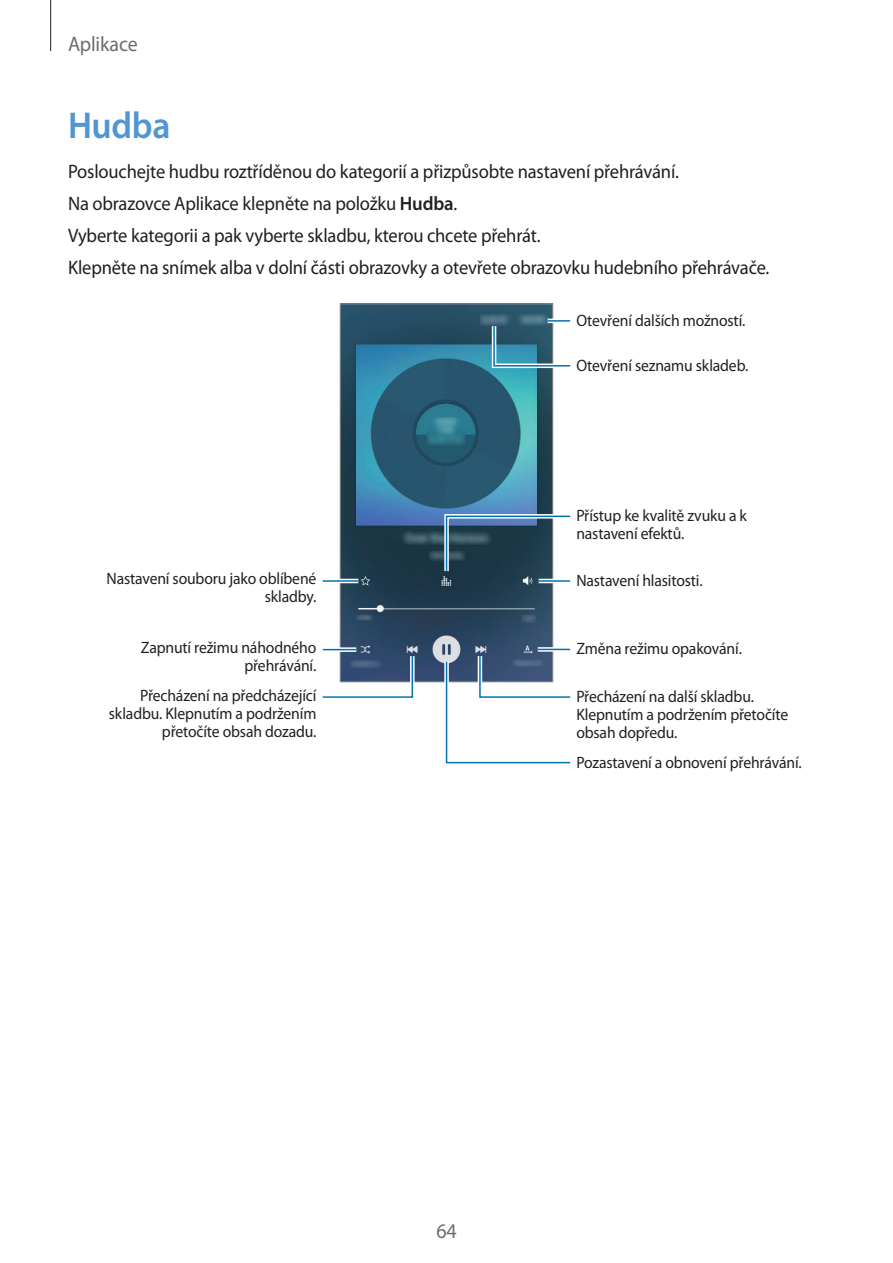
<style>
.page{position:relative;width:893px;height:1263px;background:#fff}
.page>*{position:absolute;margin:0;border:0;box-sizing:border-box;transform-origin:0 0}
.t1{font:600 37.5px "Myriad Pro";letter-spacing:-.01em;color:#5296d1;scale:.95 1}
.t2{font:21px "Myriad Pro";letter-spacing:-.01em;color:#6c6d70;scale:.95 1}
.t3{font:19.5px/32px "Myriad Pro";letter-spacing:-.01em;color:#231f20;scale:.95 1}
.t4{font:16.5px/18px "Myriad Pro";letter-spacing:-.01em;color:#231f20;text-align:right;scale:.95 1}
.s1{font-weight:600}
</style>
<div class="page">
<hr style="left:50px;top:0;width:1px;height:51px;background:#231f20">
<svg style="left:339px;top:303px;width:215px;height:380px"></svg>
<hr style="left:548px;top:319px;width:22px;height:4px;background:#fff">
<hr style="left:548px;top:320px;width:22px;height:2px;background:#0073ae">
<hr style="left:539px;top:579px;width:31px;height:4px;background:#fff">
<hr style="left:539px;top:580px;width:31px;height:2px;background:#0073ae">
<svg style="left:538px;top:647px;width:32px;height:5px"></svg>
<hr style="left:538px;top:649px;width:32px;height:1px;background:#0073ae">
<svg style="left:442px;top:512px;width:129px;height:64px"></svg>
<svg style="left:442px;top:652px;width:129px;height:112px"></svg>
<svg style="left:322px;top:652px;width:95px;height:46px"></svg>
<svg style="left:323px;top:647px;width:33px;height:5px"></svg>
<hr style="left:323px;top:649px;width:33px;height:1px;background:#0073ae">
<hr style="left:323px;top:579px;width:35px;height:4px;background:#fff">
<hr style="left:323px;top:580px;width:35px;height:2px;background:#0073ae">
<svg style="left:490px;top:322px;width:81px;height:48px"></svg>
<p class="t2" style="left:68px;top:31px;width:75px">Aplikace</p>
<h1 class="t1" style="left:68px;top:101px;width:109px">Hudba</h1>
<p class="t3" style="left:68px;top:155px;width:740px">Poslouchejte hudbu roztříděnou do kategorií a přizpůsobte nastavení přehrávání.<br>Na obrazovce Aplikace klepněte na položku <span class="s1">Hudba</span>.<br>Vyberte kategorii a pak vyberte skladbu, kterou chcete přehrát.<br>Klepněte na snímek alba v dolní části obrazovky a otevřete obrazovku hudebního přehrávače.</p>
<p class="t4" style="left:576px;top:311px;width:179px">Otevření dalších možností.</p>
<p class="t4" style="left:576px;top:357px;width:182px">Otevření seznamu skladeb.</p>
<p class="t4" style="left:107px;top:569px;width:222px">Nastavení souboru jako oblíbené skladby.</p>
<p class="t4" style="left:141px;top:638px;width:186px">Zapnutí režimu náhodného přehrávání.</p>
<p class="t4" style="left:109px;top:686px;width:220px">Přecházení na předcházející skladbu. Klepnutím a podržením přetočíte obsah dozadu.</p>
<p class="t4" style="left:576px;top:506px;width:181px;text-align:left">Přístup ke kvalitě zvuku a k nastavení efektů.</p>
<p class="t4" style="left:576px;top:571px;width:134px">Nastavení hlasitosti.</p>
<p class="t4" style="left:576px;top:639px;width:176px">Změna režimu opakování.</p>
<p class="t4" style="left:576px;top:687px;width:224px;text-align:left">Přecházení na další skladbu.<br>Klepnutím a podržením přetočíte obsah dopředu.</p>
<p class="t4" style="left:576px;top:753px;width:239px">Pozastavení a obnovení přehrávání.</p>
<p class="t2" style="left:436px;top:1218px;width:23px">64</p>
</div>
